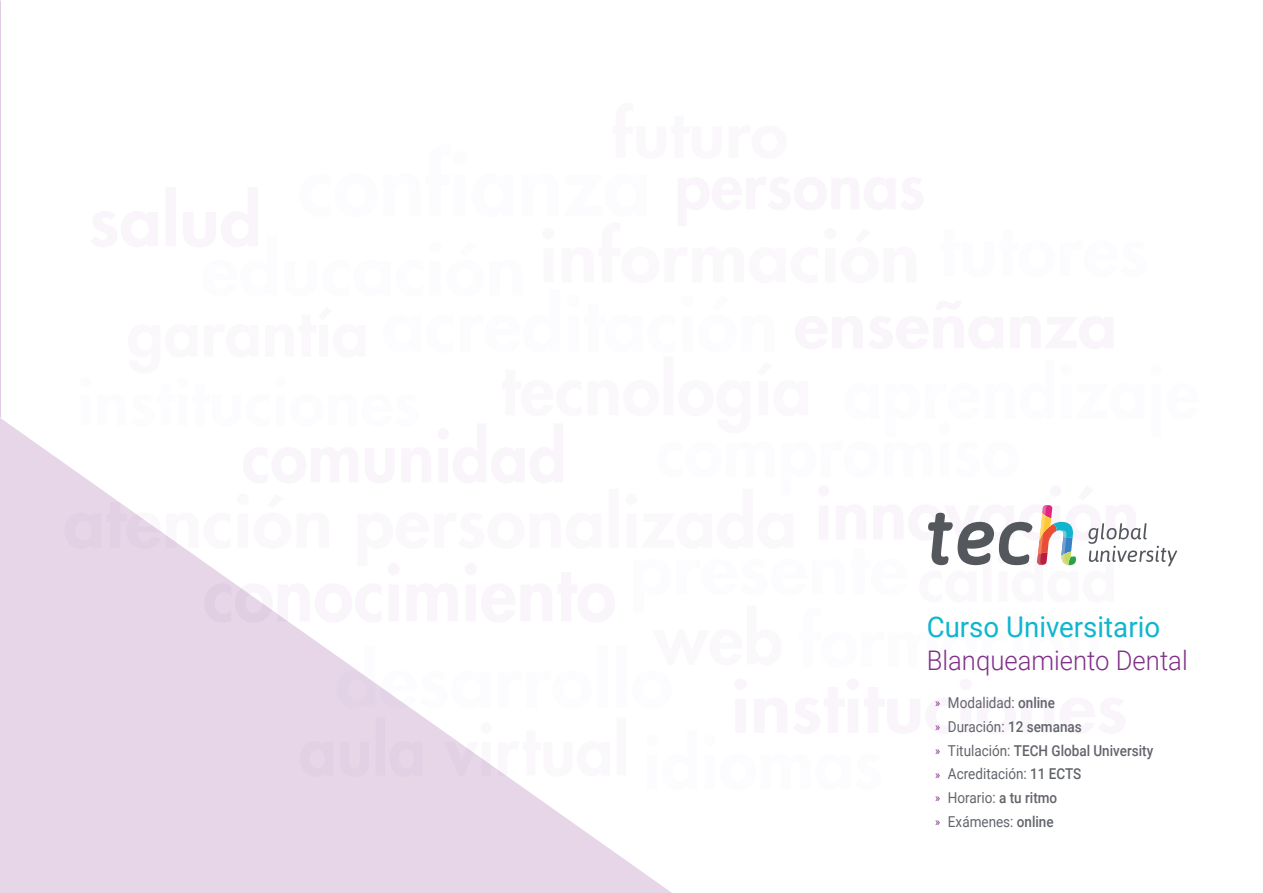
<style>
.page{position:relative;width:1263px;height:893px;background:#fff}
.page>*{position:absolute;margin:0;border:0;box-sizing:border-box;transform-origin:0 0}
.t1{font:28.5px "Roboto";color:#0fb6cf}
.t2{font:300 27px "Roboto";color:#813089;scale:.95 1}
.t3{font:15px/23.7px "Roboto";color:#61646a;scale:.9 1}
.s1{font-size:12px;color:#813089}
.s2{font-weight:500}
</style>
<div class="page">
<svg style="left:0;top:418px;width:672px;height:475px;background:#e8d9e9"></svg>
<svg style="left:64px;top:418px;width:1114px;height:372px"></svg>
<h1 class="t1" style="left:927px;top:606px;width:235px">Curso Universitario</h1>
<h2 class="t2" style="left:927px;top:641px;width:276px">Blanqueamiento Dental</h2>
<p class="t3" style="left:935px;top:690px;width:244px"><span class="s1">»</span> Modalidad: <span class="s2">online<br></span><span class="s1">»</span> Duración: <span class="s2">12 semanas<br></span><span class="s1">»</span> Titulación: <span class="s2">TECH Global University </span><span class="s1">»</span> Acreditación: <span class="s2">11 ECTS<br></span><span class="s1">»</span> Horario: <span class="s2">a tu ritmo<br></span><span class="s1">»</span> Exámenes: <span class="s2">online</span></p>
</div>
